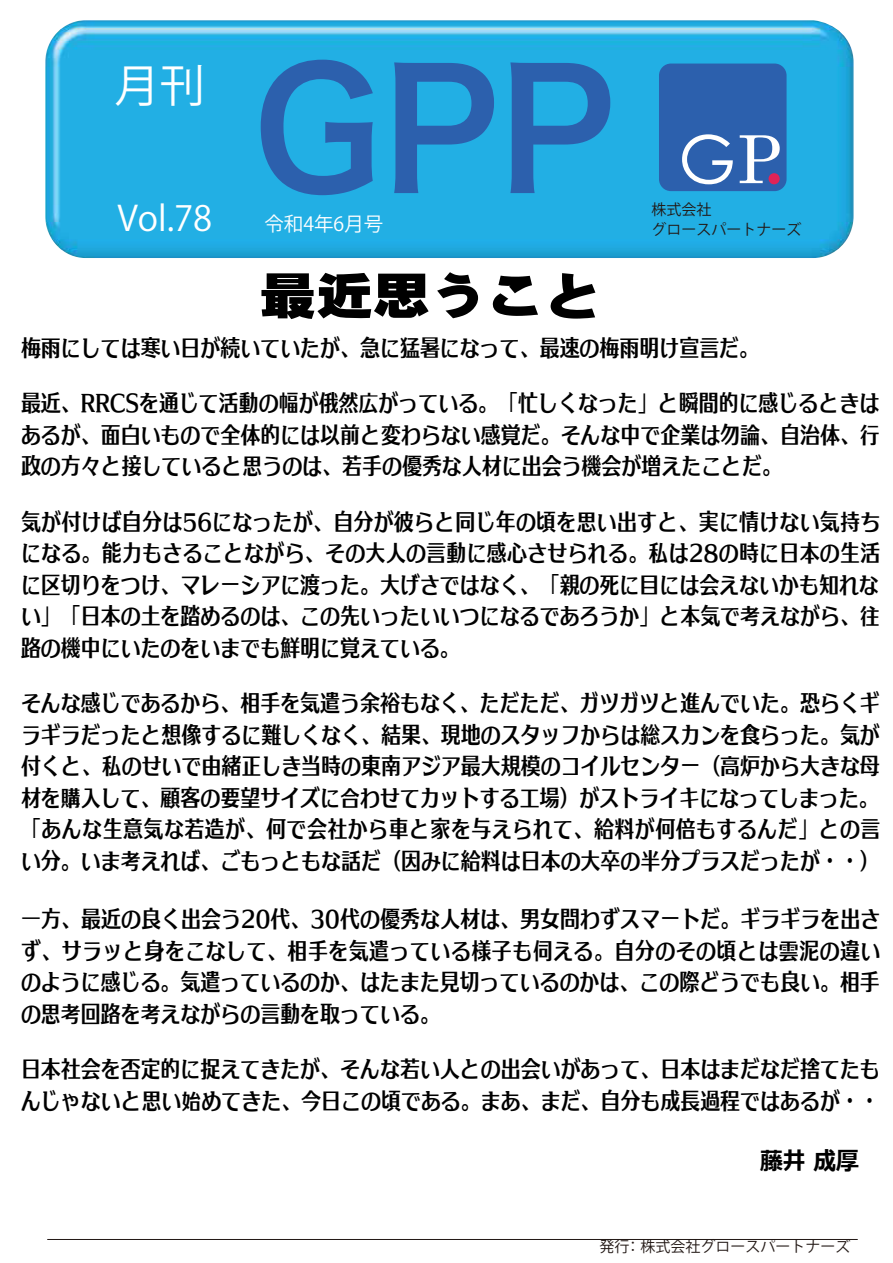
<style>
.page{position:relative;width:893px;height:1263px;background:#fff}
.page>*{position:absolute;margin:0;border:0;box-sizing:border-box;transform-origin:0 0}
.t1{font:163.5px "Hira Kaku Pro W6";color:#2c60ad}
.t2{font:47.7px "Heiti EG4 Super Bold SJIS";color:#000;scale:1.19 1}
.t3{font:45px "Jun 501 Pro Bold 90 ms RKSJ H";color:#fff}
.t4{font:34.5px "Jun 34 Pro Medium 90 ms RKSJ H";color:#fff}
.t5{font:700 24.75px "Meiryo";color:#000;scale:.92 1}
.t6{font:24.15px/31.5px "Printemps E";color:#000;text-align:justify;scale:.83 1}
.t7{font:19.5px "Jun 34 Pro Medium 90 ms RKSJ H";color:#fff}
.t8{font:15px "Gothic BBB Pro Medium 90 ms RKSJ H";color:#221815}
.t9{font:15px/20.2px "Shin Go Pro Medium 90 ms RKSJ H";color:#221815}
</style>
<div class="page">
<hr style="left:47px;top:1239px;width:811px;height:1px;background:#221815">
<img style="left:45px;top:20px;width:809px;height:238px">
<div style="left:659px;top:64px;width:127px;height:127px;background:#2c60ad;border-radius:12px"></div>
<div style="left:768px;top:173px;width:12px;height:11px;background:#e02357;border-radius:50%"></div>
<svg style="left:682px;top:134px;width:51px;height:50px"></svg>
<svg style="left:740px;top:135px;width:40px;height:48px"></svg>
<h3 class="t3" style="left:115px;top:61px;width:91px">月刊</h3>
<h3 class="t4" style="left:117px;top:199px;width:96px">Vol.78</h3>
<h1 class="t1" style="left:253px;top:-18px;width:363px">GPP</h1>
<p class="t7" style="left:264px;top:213px;width:120px">令和4年6月号</p>
<h2 class="t2" style="left:259px;top:272px;width:289px">最近思うこと</h2>
<p class="t9" style="left:652px;top:199px;width:152px">株式会社<br>グロースパートナーズ</p>
<p class="t6" style="left:21px;top:332px;width:891px">梅雨にしては寒い日が続いていたが、急に猛暑になって、最速の梅雨明け宣言だ。</p>
<p class="t6" style="left:21px;top:388px;width:1036px">最近、RRCSを通じて活動の幅が俄然広がっている。「忙しくなった」と瞬間的に感じるときはあるが、面白いもので全体的には以前と変わらない感覚だ。そんな中で企業は勿論、自治体、行政の方々と接していると思うのは、若手の優秀な人材に出会う機会が増えたことだ。</p>
<p class="t6" style="left:21px;top:506px;width:1037px">気が付けば自分は56になったが、自分が彼らと同じ年の頃を思い出すと、実に情けない気持ちになる。能力もさることながら、その大人の言動に感心させられる。私は28の時に日本の生活に区切りをつけ、マレーシアに渡った。大げさではなく、「親の死に目には会えないかも知れない」「日本の土を踏めるのは、この先いったいいつになるであろうか」と本気で考えながら、往路の機中にいたのをいまでも鮮明に覚えている。</p>
<p class="t6" style="left:21px;top:688px;width:1037px">そんな感じであるから、相手を気遣う余裕もなく、ただただ、ガツガツと進んでいた。恐らくギラギラだったと想像するに難しくなく、結果、現地のスタッフからは総スカンを食らった。気が付くと、私のせいで由緒正しき当時の東南アジア最大規模のコイルセンター（高炉から大きな母材を購入して、顧客の要望サイズに合わせてカットする工場）がストライキになってしまった。「あんな生意気な若造が、何で会社から車と家を与えられて、給料が何倍もするんだ」との言い分。いま考えれば、ごもっともな話だ（因みに給料は日本の大卒の半分プラスだったが・・）</p>
<p class="t6" style="left:21px;top:903px;width:1037px">一方、最近の良く出会う20代、30代の優秀な人材は、男女問わずスマートだ。ギラギラを出さず、サラッと身をこなして、相手を気遣っている様子も伺える。自分のその頃とは雲泥の違いのように感じる。気遣っているのか、はたまた見切っているのかは、この際どうでも良い。相手の思考回路を考えながらの言動を取っている。</p>
<p class="t6" style="left:21px;top:1053px;width:1036px">日本社会を否定的に捉えてきたが、そんな若い人との出会いがあって、日本はまだなだ捨てたもんじゃないと思い始めてきた、今日この頃である。まあ、まだ、自分も成長過程ではあるが・・</p>
<p class="t5" style="left:760px;top:1143px;width:109px">藤井 成厚</p>
<p class="t8" style="left:599px;top:1238px;width:283px">発行：株式会社グロースパートナーズ　　</p>
</div>
